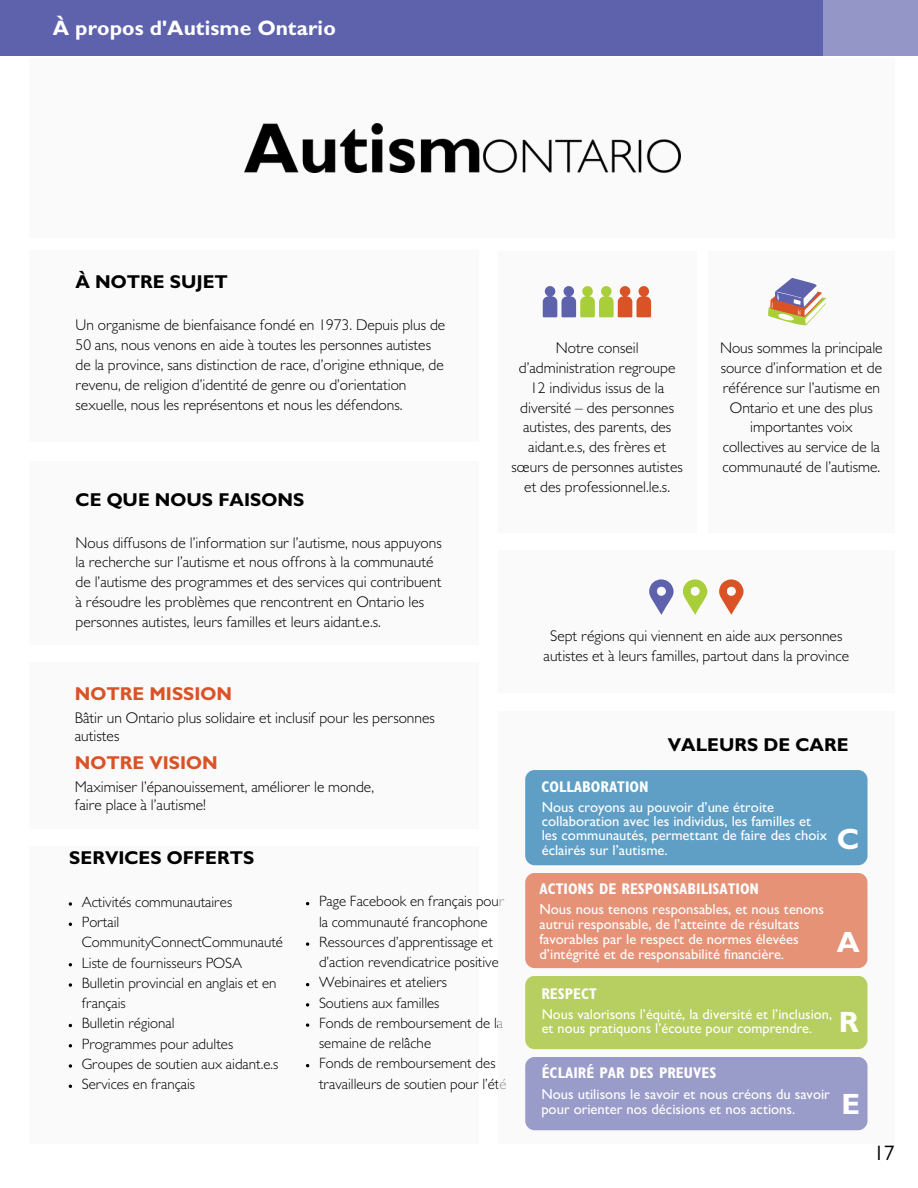
<style>
.page{position:relative;width:918px;height:1188px;background:#fff}
.page>*{position:absolute;margin:0;border:0;box-sizing:border-box;transform-origin:0 0}
.t1{font:700 29.4px "Gill Sans";color:#fff}
.t2{font:700 21px "Gill Sans";letter-spacing:.005em;color:#fff}
.t3{font:21px "Gill Sans";color:#000}
.t4{font:700 18.6px "Gill Sans";color:#000}
.t5{font:700 18.6px "Gill Sans";color:#d95327}
.t6{font:300 15.6px/19.8px "Gill Sans";color:#000}
.t7{font:700 condensed 15.6px "Gill Sans";color:#fff}
.t8{font:700 condensed 15.45px "Gill Sans";color:#fff}
.t9{font:300 15px/20.2px "Gill Sans";color:#000}
.t10{font:14.85px "Gill Sans";color:#fff}
.t11{font:500 14.55px/15.1px "Gill Sans";color:#fff}
.t12{font:500 14.4px/14.2px "Gill Sans";color:#fff}
</style>
<div class="page">
<div style="left:0;top:0;width:823px;height:55px;background:#5e62ac"></div>
<div style="left:819px;top:0;width:99px;height:55px;background:#9396c7"></div>
<div style="left:30px;top:59px;width:865px;height:179px;background:#f8f8f7"></div>
<img style="left:245px;top:124px;width:435px;height:48px">
<div style="left:708px;top:251px;width:187px;height:281px;background:#f8f8f7"></div>
<svg style="left:768px;top:278px;width:58px;height:48px"></svg>
<div style="left:498px;top:251px;width:198px;height:281px;background:#f8f8f7"></div>
<svg style="left:543px;top:286px;width:108px;height:31px"></svg>
<div style="left:30px;top:846px;width:449px;height:298px;background:#f8f8f7"></div>
<div style="left:498px;top:550px;width:397px;height:143px;background:#f8f8f7"></div>
<svg style="left:649px;top:579px;width:24px;height:36px"></svg>
<svg style="left:683px;top:579px;width:24px;height:36px"></svg>
<svg style="left:719px;top:579px;width:24px;height:36px"></svg>
<div style="left:30px;top:250px;width:449px;height:192px;background:#f8f8f7"></div>
<div style="left:30px;top:462px;width:449px;height:183px;background:#f8f8f7"></div>
<div style="left:30px;top:662px;width:449px;height:167px;background:#f8f8f7"></div>
<svg style="left:69px;top:902px;width:3px;height:4px"></svg>
<svg style="left:69px;top:983px;width:3px;height:4px"></svg>
<svg style="left:69px;top:1064px;width:3px;height:4px"></svg>
<svg style="left:306px;top:942px;width:3px;height:4px"></svg>
<svg style="left:306px;top:1003px;width:3px;height:4px"></svg>
<svg style="left:306px;top:1023px;width:3px;height:4px"></svg>
<div style="left:498px;top:712px;width:397px;height:432px;background:#f8f8f7"></div>
<div style="left:525px;top:976px;width:343px;height:73px;background:#b7ce60;border-radius:10px"></div>
<div style="left:525px;top:770px;width:343px;height:95px;background:#5f9fc5;border-radius:10px"></div>
<div style="left:525px;top:873px;width:343px;height:95px;background:#e59277;border-radius:10px"></div>
<div style="left:525px;top:1057px;width:343px;height:73px;background:#999bc9;border-radius:10px"></div>
<p class="t2" style="left:53px;top:20px;width:284px">À propos d'Autisme Ontario</p>
<p class="t4" style="left:76px;top:276px;width:154px">À NOTRE SUJET</p>
<p class="t6" style="left:76px;top:318px;width:371px">Un organisme de bienfaisance fondé en 1973. Depuis plus de 50 ans, nous venons en aide à toutes les personnes autistes de la province, sans distinction de race, d’origine ethnique, de revenu, de religion d’identité de genre ou d’orientation sexuelle, nous les représentons et nous les défendons.</p>
<p class="t4" style="left:76px;top:493px;width:230px">CE QUE NOUS FAISONS</p>
<p class="t6" style="left:76px;top:535px;width:368px">Nous diffusons de l’information sur l’autisme, nous appuyons la recherche sur l’autisme et nous offrons à la communauté de l’autisme des programmes et des services qui contribuent à résoudre les problèmes que rencontrent en Ontario les personnes autistes, leurs familles et leurs aidant.e.s.</p>
<p class="t5" style="left:75px;top:687px;width:159px">NOTRE MISSION</p>
<p class="t6" style="left:75px;top:711px;width:362px;line-height:17.7px">Bâtir un Ontario plus solidaire et inclusif pour les personnes autistes</p>
<p class="t5" style="left:75px;top:756px;width:144px">NOTRE VISION</p>
<p class="t6" style="left:75px;top:781px;width:301px;line-height:17.7px">Maximiser l’épanouissement, améliorer le monde, faire place à l’autisme!</p>
<p class="t4" style="left:69px;top:852px;width:186px">SERVICES OFFERTS</p>
<p class="t6" style="left:512px;top:340px;width:173px;text-align:center">Notre conseil d’administration regroupe<br>12 individus issus de la diversité – des personnes autistes, des parents, des aidant.e.s, des frères et sœurs de personnes autistes et des professionnel.le.s.</p>
<p class="t6" style="left:720px;top:340px;width:164px;text-align:center">Nous sommes la principale source d’information et de référence sur l’autisme en<br>Ontario et une des plus importantes voix collectives au service de la communauté de l’autisme.</p>
<p class="t6" style="left:544px;top:628px;width:307px;text-align:center">Sept régions qui viennent en aide aux personnes autistes et à leurs familles, partout dans la province</p>
<p class="t7" style="left:541px;top:781px;width:109px">COLLABORATION</p>
<p class="t4" style="left:668px;top:738px;width:182px">VALEURS DE CARE</p>
<p class="t11" style="left:542px;top:802px;width:271px;line-height:14.2px">Nous croyons au pouvoir d’une étroite collaboration avec les individus, les familles et</p>
<p class="t11" style="left:542px;top:831px;width:287px;line-height:14.2px">les communautés, permettant de faire des choix éclairés sur l’autisme.</p>
<p class="t1" style="left:837px;top:829px;width:24px">C</p>
<p class="t9" style="left:82px;top:894px;width:152px">Activités communautaires</p>
<p class="t9" style="left:82px;top:914px;width:203px">Portail<br>CommunityConnectCommunauté</p>
<p class="t9" style="left:82px;top:955px;width:162px">Liste de fournisseurs POSA</p>
<p class="t9" style="left:82px;top:975px;width:196px">Bulletin provincial en anglais et en français</p>
<p class="t9" style="left:82px;top:1015px;width:94px">Bulletin régional</p>
<p class="t9" style="left:82px;top:1036px;width:153px">Programmes pour adultes</p>
<p class="t9" style="left:82px;top:1056px;width:198px">Groupes de soutien aux aidant.e.s</p>
<p class="t9" style="left:82px;top:1076px;width:115px">Services en français</p>
<p class="t9" style="left:319px;top:894px;width:187px">Page Facebook en français pour la communauté francophone</p>
<p class="t9" style="left:319px;top:934px;width:181px">Ressources d’apprentissage et d’action revendicatrice positive</p>
<p class="t9" style="left:319px;top:975px;width:130px">Webinaires et ateliers</p>
<p class="t9" style="left:319px;top:995px;width:122px">Soutiens aux familles</p>
<p class="t9" style="left:319px;top:1015px;width:186px">Fonds de remboursement de la semaine de relâche</p>
<p class="t9" style="left:319px;top:1056px;width:189px">Fonds de remboursement des travailleurs de soutien pour l’été</p>
<p class="t8" style="left:540px;top:884px;width:221px">ACTIONS DE RESPONSABILISATION</p>
<p class="t11" style="left:540px;top:904px;width:286px">Nous nous tenons responsables, et nous tenons autrui responsable, de l’atteinte de résultats favorables par le respect de normes élevées d’intégrité et de responsabilité financière.</p>
<p class="t7" style="left:541px;top:988px;width:57px">RESPECT</p>
<p class="t1" style="left:837px;top:932px;width:24px">A</p>
<p class="t12" style="left:542px;top:1009px;width:292px">Nous valorisons l’équité, la diversité et l’inclusion, et nous pratiquons l’écoute pour comprendre.</p>
<p class="t1" style="left:839px;top:1012px;width:21px">R</p>
<p class="t10" style="left:535px;top:1063px;width:257px">We use and create knowledge to guide our</p>
<p class="t8" style="left:542px;top:1068px;width:176px">ÉCLAIRÉ PAR DES PREUVES</p>
<p class="t11" style="left:541px;top:1089px;width:290px">Nous utilisons le savoir et nous créons du savoir pour orienter nos décisions et nos actions.</p>
<p class="t1" style="left:842px;top:1094px;width:20px">E</p>
<p class="t3" style="left:874px;top:1145px;width:22px">17</p>
</div>
